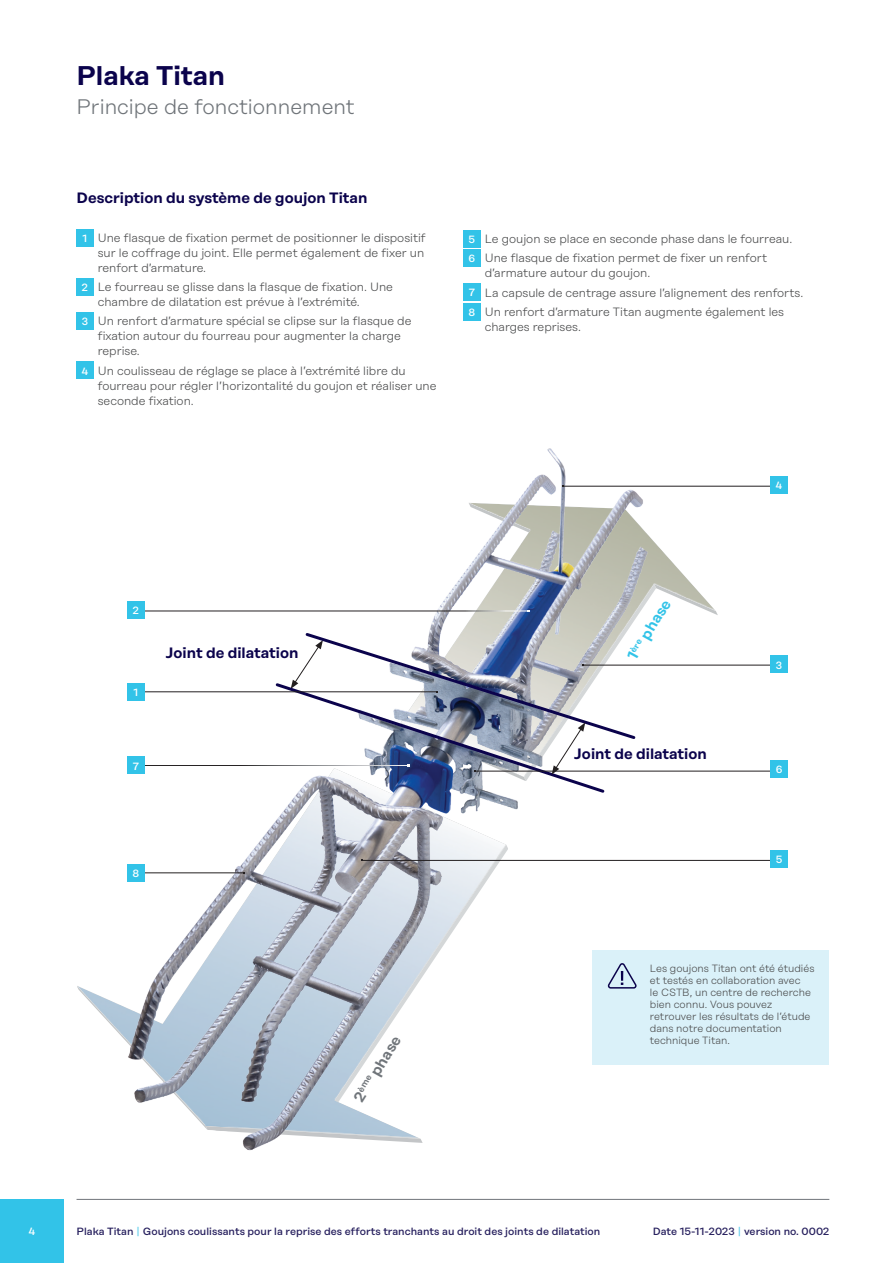
<style>
.page{position:relative;width:893px;height:1263px;background:#fff}
.page>*{position:absolute;margin:0;border:0;box-sizing:border-box;transform-origin:0 0}
.t1{font:600 27px "Rational Display";color:#0b034c}
.t2{font:300 21px "Rational Display";color:#70757a}
.t3{font:600 15px "Rational Display";color:#0b034c}
.t4{font:600 15px "Rational Display";color:#70757a}
.t5{font:600 15px "Rational Display";color:#32c3e8}
.t6{font:300 12px/15px "Rational Display";color:#4b4c4d}
.t7{font:300 10.5px/12px "Rational Display";color:#4b4c4d}
.t8{font:500 10.5px "Rational Display";color:#27205e}
.t9{font:500 10.5px/19.2px "Rational Display";color:#fff}
.s1{color:#58caeb}
</style>
<div class="page">
<hr style="left:77px;top:1199px;width:752px;height:1px;background:#70757a">
<div style="left:0;top:1199px;width:64px;height:64px;background:#32c3e8"></div>
<svg style="left:77px;top:986px;width:27px;height:31px"></svg>
<img style="left:104px;top:448px;width:573px;height:703px">
<hr style="left:144px;top:765px;width:264px;height:1px;background:#fff">
<div style="left:127px;top:757px;width:17px;height:17px;background:#32c3e8"></div>
<hr style="left:142px;top:872px;width:102px;height:1px;background:#231f20">
<hr style="left:134px;top:691px;width:303px;height:1px;background:#231f20">
<hr style="left:139px;top:611px;width:389px;height:1px;background:#fff">
<div style="left:127px;top:684px;width:17px;height:17px;background:#32c3e8"></div>
<div style="left:127px;top:602px;width:17px;height:17px;background:#32c3e8"></div>
<hr style="left:583px;top:665px;width:192px;height:1px;background:#231f20">
<hr style="left:563px;top:486px;width:211px;height:1px;background:#231f20">
<hr style="left:475px;top:771px;width:299px;height:1px;background:#231f20">
<svg style="left:273px;top:574px;width:447px;height:221px"></svg>
<hr style="left:362px;top:860px;width:414px;height:1px;background:#231f20">
<div style="left:770px;top:656px;width:17px;height:17px;background:#32c3e8"></div>
<div style="left:770px;top:476px;width:17px;height:17px;background:#32c3e8"></div>
<div style="left:770px;top:760px;width:17px;height:17px;background:#32c3e8"></div>
<div style="left:770px;top:850px;width:17px;height:17px;background:#32c3e8"></div>
<div style="left:127px;top:864px;width:17px;height:17px;background:#32c3e8"></div>
<div style="left:77px;top:229px;width:17px;height:17px;background:#32c3e8"></div>
<div style="left:77px;top:278px;width:17px;height:17px;background:#32c3e8"></div>
<div style="left:77px;top:313px;width:17px;height:17px;background:#32c3e8"></div>
<div style="left:77px;top:362px;width:17px;height:17px;background:#32c3e8"></div>
<div style="left:463px;top:230px;width:17px;height:17px;background:#32c3e8"></div>
<div style="left:463px;top:249px;width:17px;height:17px;background:#32c3e8"></div>
<div style="left:463px;top:284px;width:17px;height:17px;background:#32c3e8"></div>
<div style="left:463px;top:303px;width:17px;height:17px;background:#32c3e8"></div>
<div style="left:592px;top:950px;width:237px;height:115px;background:#daf1f9"></div>
<svg style="left:607px;top:963px;width:30px;height:26px"></svg>
<h1 class="t1" style="left:77px;top:60px;width:150px">Plaka Titan</h1>
<h2 class="t2" style="left:77px;top:95px;width:280px">Principe de fonctionnement</h2>
<p class="t3" style="left:77px;top:189px;width:292px">Description du système de goujon Titan</p>
<p class="t6" style="left:98px;top:230px;width:330px">Une flasque de fixation permet de positionner le dispositif sur le coffrage du joint. Elle permet également de fixer un renfort d’armature.</p>
<p class="t6" style="left:98px;top:279px;width:297px">Le fourreau se glisse dans la flasque de fixation. Une chambre de dilatation est prévue à l’extrémité.</p>
<p class="t6" style="left:98px;top:314px;width:315px">Un renfort d’armature spécial se clipse sur la flasque de fixation autour du fourreau pour augmenter la charge reprise.</p>
<p class="t6" style="left:98px;top:363px;width:340px">Un coulisseau de réglage se place à l’extrémité libre du fourreau pour régler l’horizontalité du goujon et réaliser une seconde fixation.</p>
<p class="t9" style="left:83px;top:228px;width:6px">1</p>
<p class="t9" style="left:82px;top:278px;width:8px">2</p>
<p class="t9" style="left:82px;top:312px;width:8px">3</p>
<p class="t9" style="left:82px;top:361px;width:8px">4</p>
<p class="t9" style="left:469px;top:230px;width:8px">5<br>6</p>
<p class="t9" style="left:469px;top:283px;width:8px">7<br>8</p>
<p class="t6" style="left:485px;top:229px;width:309px;line-height:19.2px">Le goujon se place en seconde phase dans le fourreau.<br>Une flasque de fixation permet de fixer un renfort</p>
<p class="t6" style="left:485px;top:263px;width:320px;line-height:19.2px">d’armature autour du goujon.<br>La capsule de centrage assure l’alignement des renforts.<br>Un renfort d’armature Titan augmente également les</p>
<p class="t6" style="left:485px;top:319px;width:98px">charges reprises.</p>
<p class="t9" style="left:776px;top:476px;width:8px">4</p>
<p class="t9" style="left:133px;top:601px;width:8px">2</p>
<p class="t9" style="left:133px;top:683px;width:6px">1</p>
<p class="t9" style="left:133px;top:756px;width:8px">7</p>
<p class="t3" style="left:166px;top:644px;width:134px">Joint de dilatation</p>
<p class="t9" style="left:132px;top:864px;width:8px">8</p>
<p class="t4" style="left:350px;top:1095px;width:76px;rotate:-58deg">2<sup>ème</sup> phase</p>
<p class="t5" style="left:624px;top:654px;width:70px;rotate:-58deg">1<sup>ère</sup> phase</p>
<p class="t3" style="left:574px;top:745px;width:134px">Joint de dilatation</p>
<p class="t9" style="left:776px;top:655px;width:8px">3</p>
<p class="t9" style="left:776px;top:759px;width:8px">6</p>
<p class="t9" style="left:776px;top:850px;width:8px">5</p>
<p class="t7" style="left:650px;top:962px;width:166px">Les goujons Titan ont été étudiés et testés en collaboration avec<br>le CSTB, un centre de recherche bien connu. Vous pouvez retrouver les résultats de l’étude dans notre documentation technique Titan.</p>
<p class="t9" style="left:28px;top:1222px;width:8px">4</p>
<p class="t8" style="left:77px;top:1225px;width:525px">Plaka Titan <span class="s1">|</span> Goujons coulissants pour la reprise des efforts tranchants au droit des joints de dilatation</p>
<p class="t8" style="left:653px;top:1225px;width:178px">Date 15-11-2023 <span class="s1">|</span> version no. 0002</p>
</div>
